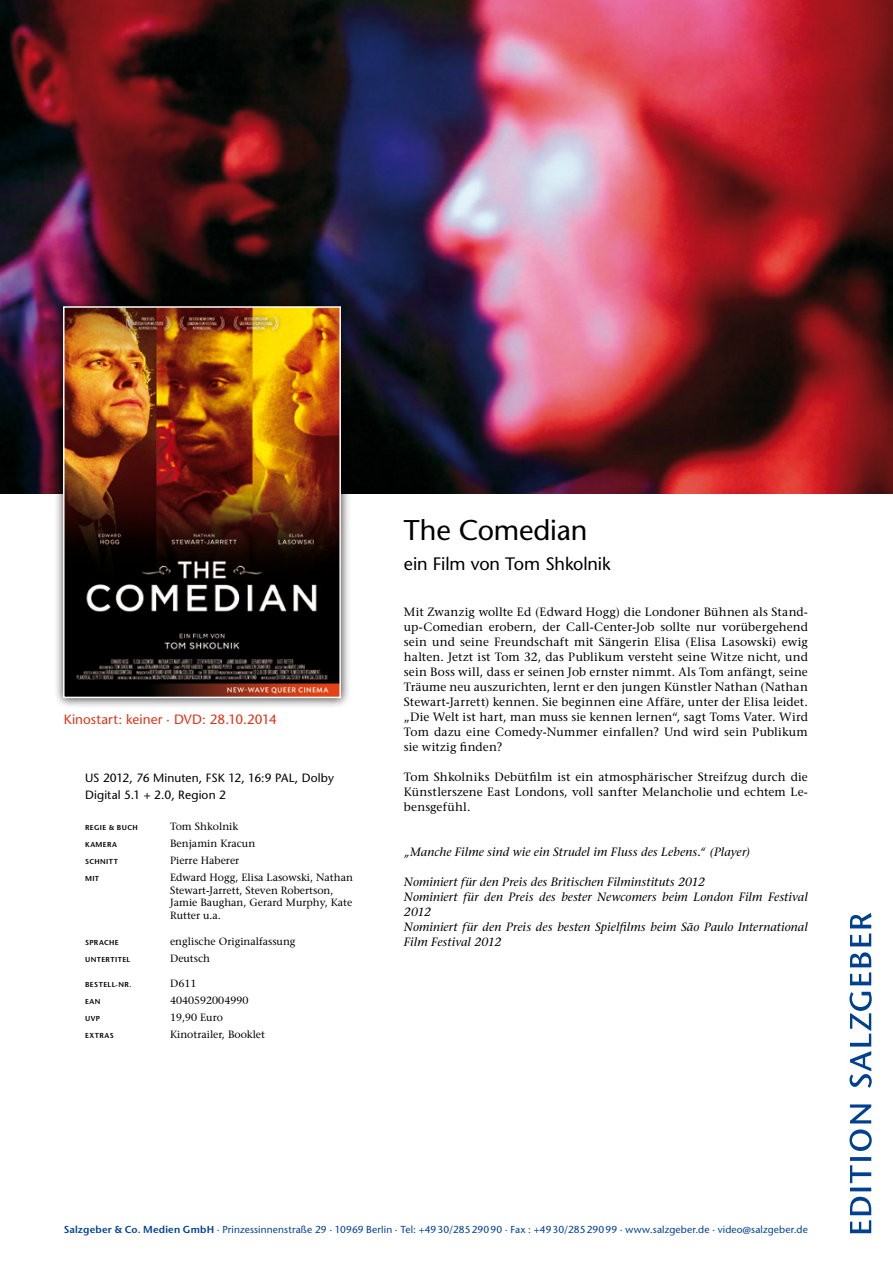
<style>
.page{position:relative;width:893px;height:1263px;background:#fff}
.page>*{position:absolute;margin:0;border:0;box-sizing:border-box;transform-origin:0 0}
.t1{font:500 28.5px "Stone Sans Std";letter-spacing:-.005em;color:#000}
.t2{font:500 18px "Stone Sans Std";letter-spacing:-.01em;color:#000}
.t3{font:500 13.5px "Stone Sans Std";letter-spacing:.005em;color:#dc3417}
.t4{font:12px/15px "Stone Serif LT";letter-spacing:.015em;color:#000;text-align:justify}
.t5{font:italic 12px/15px "Stone Serif LT";letter-spacing:.01em;color:#000}
.t6{font:500 12px/17px "Stone Sans Std";letter-spacing:.01em;color:#000}
.t7{font:10.5px/12.8px "Stone Serif LT";color:#000}
.t8{font:500 10.2px "Stone Sans Std";letter-spacing:.015em;color:#00418f}
.t9{font:600 7.2px "Stone Sans Std";letter-spacing:.055em;color:#000}
.s1{font-weight:600}
</style>
<div class="page">
<img style="left:0;top:0;width:893px;height:493px">
<div style="left:53px;top:296px;width:298px;height:412px;background:#000;opacity:.75"></div>
<img style="left:66px;top:309px;width:272px;height:386px">
<div style="left:63px;top:306px;width:278px;height:392px;border:2px solid #fff"></div>
<svg style="left:849px;top:913px;width:23px;height:320px"></svg>
<p class="t3" style="left:64px;top:712px;width:215px">Kinostart: keiner · DVD: 28.10.2014</p>
<p class="t6" style="left:85px;top:770px;width:250px">US 2012, 76 Minuten, FSK 12, 16:9 PAL, Dolby<br>Digital 5.1 + 2.0, Region 2</p>
<p class="t9" style="left:85px;top:823px;width:54px">REGIE &amp; BUCH</p>
<p class="t7" style="left:170px;top:820px;width:70px">Tom Shkolnik</p>
<p class="t9" style="left:85px;top:840px;width:33px">KAMERA</p>
<p class="t7" style="left:170px;top:837px;width:87px">Benjamin Kracun</p>
<p class="t9" style="left:85px;top:857px;width:35px">SCHNITT</p>
<p class="t7" style="left:170px;top:854px;width:71px">Pierre Haberer</p>
<p class="t9" style="left:85px;top:874px;width:16px">MIT</p>
<p class="t7" style="left:170px;top:871px;width:184px">Edward Hogg, Elisa Lasowski, Nathan<br>Stewart-Jarrett, Steven Robertson,<br>Jamie Baughan, Gerard Murphy, Kate<br>Rutter u.a.</p>
<p class="t9" style="left:85px;top:938px;width:35px">SPRACHE</p>
<p class="t7" style="left:170px;top:935px;width:127px">englische Originalfassung</p>
<p class="t9" style="left:85px;top:955px;width:47px">UNTERTITEL</p>
<p class="t7" style="left:170px;top:952px;width:42px">Deutsch</p>
<p class="t9" style="left:85px;top:980px;width:48px">BESTELL-NR.</p>
<p class="t7" style="left:170px;top:977px;width:28px">D611</p>
<p class="t9" style="left:85px;top:997px;width:17px">EAN</p>
<p class="t7" style="left:170px;top:994px;width:80px">4040592004990</p>
<p class="t9" style="left:85px;top:1014px;width:17px">UVP</p>
<p class="t7" style="left:170px;top:1011px;width:54px">19,90 Euro</p>
<p class="t9" style="left:85px;top:1031px;width:30px">EXTRAS</p>
<p class="t7" style="left:170px;top:1028px;width:96px">Kinotrailer, Booklet</p>
<h1 class="t1" style="left:404px;top:513px;width:185px">The Comedian</h1>
<h2 class="t2" style="left:404px;top:553px;width:208px">ein Film von Tom Shkolnik</h2>
<p class="t4" style="left:404px;top:604px;width:405px">Mit Zwanzig wollte Ed (Edward Hogg) die Londoner Bühnen als Stand&shy;up-Comedian erobern, der Call-Center-Job sollte nur vorübergehend sein und seine Freundschaft mit Sängerin Elisa (Elisa Lasowski) ewig halten. Jetzt ist Tom 32, das Publikum versteht seine Witze nicht, und sein Boss will, dass er seinen Job ernster nimmt. Als Tom anfängt, seine Träume neu auszurichten, lernt er den jungen Künstler Nathan (Nathan Stewart-Jarrett) kennen. Sie beginnen eine Affäre, unter der Elisa leidet. „Die Welt ist hart, man muss sie kennen lernen“, sagt Toms Vater. Wird Tom dazu eine Comedy-Nummer einfallen? Und wird sein Publikum sie witzig finden?</p>
<p class="t4" style="left:404px;top:769px;width:405px">Tom Shkolniks Debütfilm ist ein atmosphärischer Streifzug durch die Künstlerszene East Londons, voll sanfter Melancholie und echtem Le&shy;bensgefühl.</p>
<p class="t5" style="left:404px;top:844px;width:347px">„Manche Filme sind wie ein Strudel im Fluss des Lebens.“ (Player)</p>
<p class="t5" style="left:404px;top:874px;width:405px">Nominiert für den Preis des Britischen Filminstituts 2012<br>Nominiert für den Preis des bester Newcomers beim London Film Festival 2012<br>Nominiert für den Preis des besten Spielfilms beim São Paulo International Film Festival 2012</p>
<p class="t8" style="left:64px;top:1223px;width:746px"><span class="s1">Salzgeber &amp; Co. Medien GmbH</span> · Prinzessinnenstraße 29 · 10969 Berlin · Tel: +4930/28529090 · Fax : +4930/28529099 · www.salzgeber.de · video@salzgeber.de</p>
</div>
